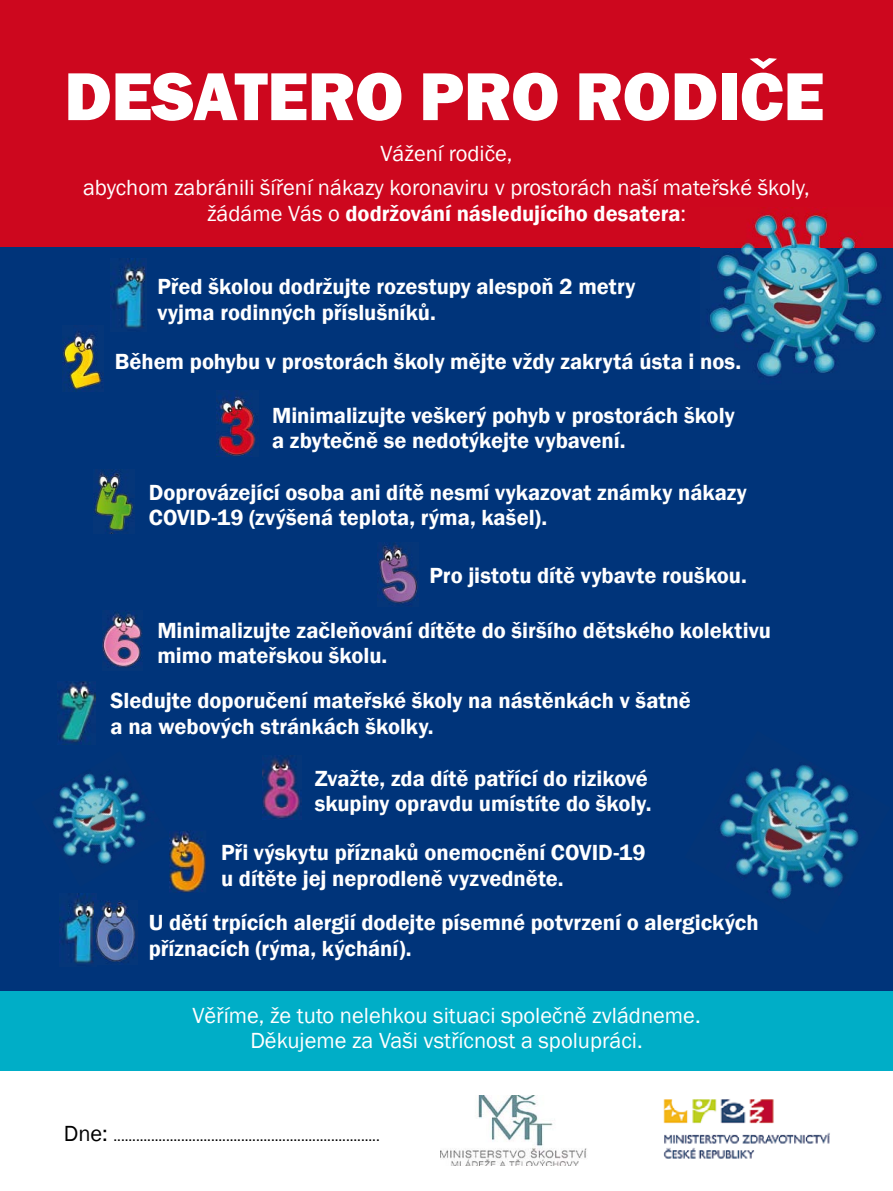
<style>
.page{position:relative;width:893px;height:1191px;background:#fff}
.page>*{position:absolute;margin:0;border:0;box-sizing:border-box;transform-origin:0 0}
.t1{font:70.05px "Franklin Got Itc TOT Hea";letter-spacing:-.005em;color:#fff}
.t2{font:600 22.5px/25.5px "Franklin Gothic";color:#fff}
.t3{font:22.5px/34px "Franklin Gothic";color:#fff;text-align:center}
.t4{font:15px "Franklin Gothic";color:#000}
.s1{font-weight:400}
.s2{font-size:22.5px}
</style>
<div class="page">
<div style="left:0;top:247px;width:893px;height:744px;background:#00347a"></div>
<div style="left:0;top:0;width:893px;height:247px;background:#cd071e"></div>
<div style="left:0;top:991px;width:893px;height:79px;background:#00aec7"></div>
<img style="left:111px;top:258px;width:35px;height:71px">
<img style="left:63px;top:326px;width:41px;height:66px">
<img style="left:217px;top:390px;width:39px;height:66px">
<img style="left:93px;top:470px;width:41px;height:64px">
<img style="left:378px;top:542px;width:41px;height:64px">
<img style="left:103px;top:612px;width:39px;height:56px">
<img style="left:58px;top:681px;width:37px;height:63px">
<img style="left:263px;top:755px;width:39px;height:64px">
<img style="left:169px;top:831px;width:37px;height:61px">
<img style="left:60px;top:893px;width:35px;height:71px">
<img style="left:94px;top:900px;width:43px;height:64px">
<img style="left:440px;top:1095px;width:147px;height:71px">
<img style="left:663px;top:1099px;width:167px;height:60px">
<img style="left:701px;top:213px;width:191px;height:169px">
<img style="left:720px;top:763px;width:139px;height:137px">
<img style="left:52px;top:773px;width:97px;height:92px">
<h1 class="t1" style="left:64px;top:56px;width:761px">DESATERO PRO RODIČE</h1>
<p class="t3" style="left:83px;top:137px;width:728px">Vážení rodiče,<br>abychom zabránili šíření nákazy koronaviru v prostorách naší mateřské školy,</p>
<p class="t2" style="left:207px;top:201px;width:480px"><span class="s1">žádáme Vás o</span> dodržování následujícího desatera<span class="s1">:</span></p>
<p class="t2" style="left:157px;top:274px;width:480px">Před školou dodržujte rozestupy alespoň 2 metry vyjma rodinných příslušníků.</p>
<p class="t2" style="left:115px;top:349px;width:628px">Během pohybu v prostorách školy mějte vždy zakrytá ústa i nos.</p>
<p class="t2" style="left:272px;top:403px;width:464px">Minimalizujte veškerý pohyb v prostorách školy a zbytečně se nedotýkejte vybavení.</p>
<p class="t2" style="left:149px;top:480px;width:599px">Doprovázející osoba ani dítě nesmí vykazovat známky nákazy<br>COVID-19 (zvýšená teplota, rýma, kašel).</p>
<p class="t2" style="left:429px;top:562px;width:319px">Pro jistotu dítě vybavte rouškou.</p>
<p class="t2" style="left:157px;top:618px;width:615px">Minimalizujte začleňování dítěte do širšího dětského kolektivu mimo mateřskou školu.</p>
<p class="t2" style="left:111px;top:688px;width:582px">Sledujte doporučení mateřské školy na nástěnkách v šatně a na webových stránkách školky.</p>
<p class="t2" style="left:315px;top:766px;width:338px">Zvažte, zda dítě patřící do rizikové skupiny opravdu umístíte do školy.</p>
<p class="t2" style="left:221px;top:840px;width:426px">Při výskytu příznaků onemocnění COVID-19 u dítěte jej neprodleně vyzvedněte.</p>
<p class="t2" style="left:149px;top:910px;width:611px">U dětí trpících alergií dodejte písemné potvrzení o alergických příznacích (rýma, kýchání).</p>
<p class="t3" style="left:192px;top:1002px;width:510px;line-height:25.5px">Věříme, že tuto nelehkou situaci společně zvládneme.<br>Děkujeme za Vaši vstřícnost a spolupráci.</p>
<p class="t4" style="left:64px;top:1126px;width:317px"><span class="s2">Dne:</span> .......................................................................</p>
</div>
